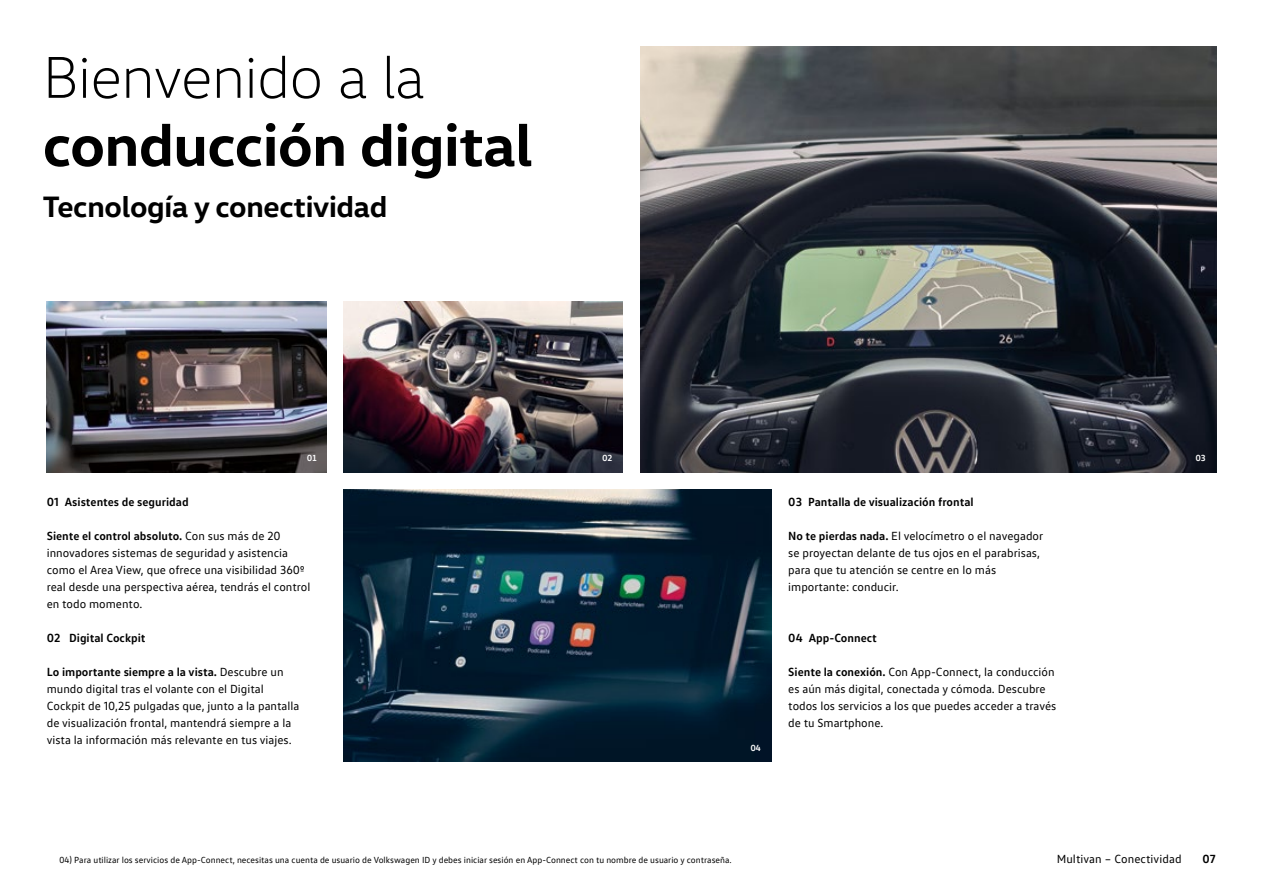
<style>
.page{position:relative;width:1263px;height:893px;background:#fff}
.page>*{position:absolute;margin:0;border:0;box-sizing:border-box;transform-origin:0 0}
.t1{font:700 60px "VW Head";letter-spacing:-.01em;color:#000}
.t2{font:300 60px "VW Head";letter-spacing:-.01em;color:#000}
.t3{font:700 30px "VW Head";letter-spacing:-.01em;color:#000}
.t4{font:12px/17px "VW Text";color:#000}
.t5{font:700 12px "VW Text";color:#000}
.t6{font:9px "VW Text";color:#000}
.t7{font:700 9px "VW Text";color:#fff}
.s1{font-weight:700}
</style>
<div class="page">
<img style="left:640px;top:47px;width:577px;height:425px">
<img style="left:343px;top:302px;width:280px;height:170px">
<img style="left:343px;top:489px;width:428px;height:272px">
<img style="left:47px;top:302px;width:279px;height:170px">
<h1 class="t2" style="left:43px;top:42px;width:384px">Bienvenido a la</h1>
<h1 class="t1" style="left:43px;top:106px;width:491px">conducción digital</h1>
<h2 class="t3" style="left:43px;top:187px;width:346px">Tecnología y conectividad</h2>
<p class="t7" style="left:307px;top:452px;width:11px">01</p>
<p class="t5" style="left:47px;top:494px;width:143px">01 Asistentes de seguridad</p>
<p class="t4" style="left:47px;top:527px;width:265px"><span class="s1">Siente el control absoluto.</span> Con sus más de 20 innovadores sistemas de seguridad y asistencia como el Area View, que ofrece una visibilidad 360º real desde una perspectiva aérea, tendrás el control en todo momento.</p>
<p class="t5" style="left:47px;top:630px;width:100px">02 Digital Cockpit</p>
<p class="t4" style="left:47px;top:663px;width:254px"><span class="s1">Lo importante siempre a la vista.</span> Descubre un mundo digital tras el volante con el Digital Cockpit de 10,25 pulgadas que, junto a la pantalla de visualización frontal, mantendrá siempre a la vista la información más relevante en tus viajes.</p>
<p class="t7" style="left:602px;top:452px;width:11px">02</p>
<p class="t7" style="left:1196px;top:452px;width:11px">03</p>
<p class="t5" style="left:788px;top:494px;width:187px">03 Pantalla de visualización frontal</p>
<p class="t4" style="left:788px;top:527px;width:256px"><span class="s1">No te pierdas nada.</span> El velocímetro o el navegador se proyectan delante de tus ojos en el parabrisas, para que tu atención se centre en lo más importante: conducir.</p>
<p class="t7" style="left:751px;top:741px;width:11px">04</p>
<p class="t5" style="left:788px;top:630px;width:90px">04 App-Connect</p>
<p class="t4" style="left:788px;top:663px;width:270px"><span class="s1">Siente la conexión.</span> Con App-Connect, la conducción es aún más digital, conectada y cómoda. Descubre todos los servicios a los que puedes acceder a través de tu Smartphone.</p>
<p class="t6" style="left:60px;top:855px;width:674px">04) Para utilizar los servicios de App-Connect, necesitas una cuenta de usuario de Volkswagen ID y debes iniciar sesión en App-Connect con tu nombre de usuario y contraseña.</p>
<p class="t4" style="left:1057px;top:850px;width:126px">Multivan – Conectividad</p>
<p class="t5" style="left:1203px;top:851px;width:15px">07</p>
</div>
